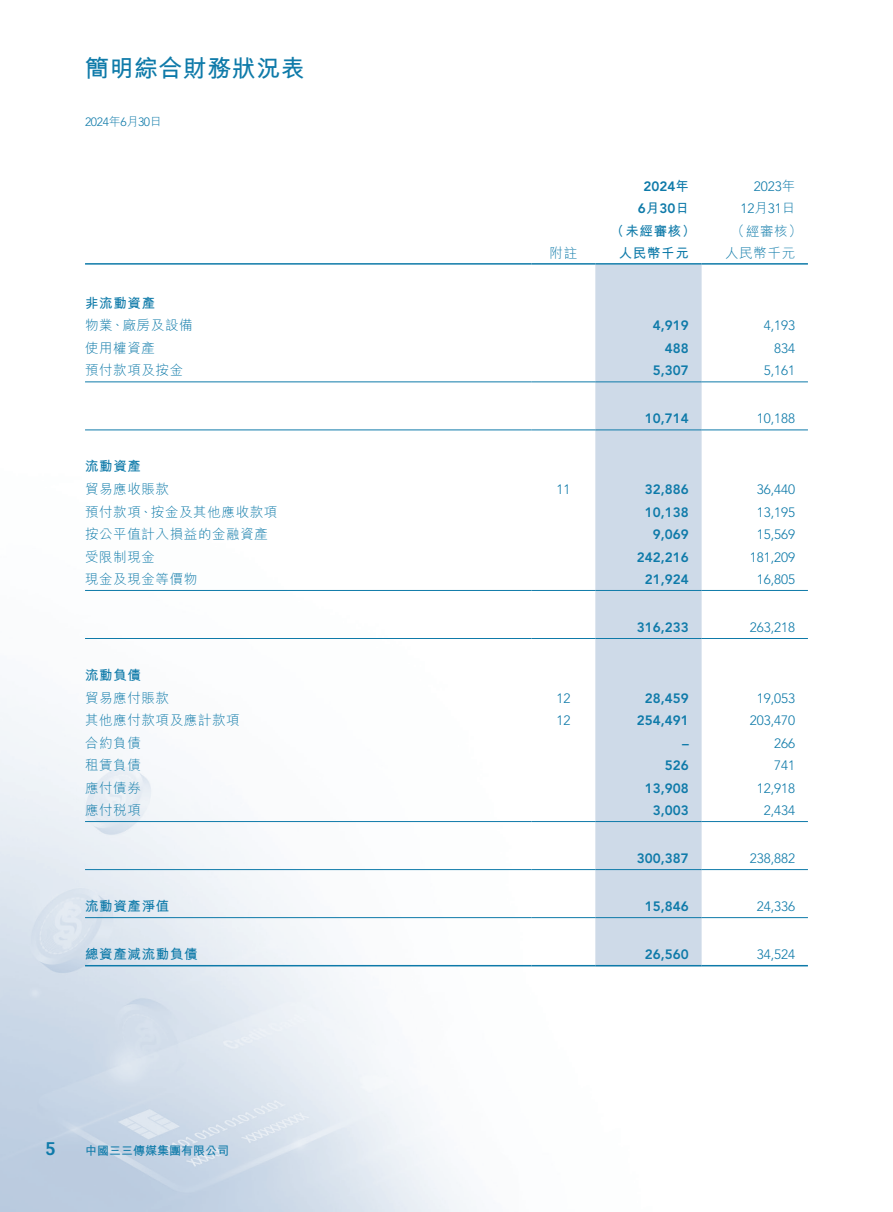
<style>
.page{position:relative;width:893px;height:1212px;background:#fff}
.page>*{position:absolute;margin:0;border:0;box-sizing:border-box;transform-origin:0 0}
.t1{font:700 24px "M Hei HK";letter-spacing:.02em;color:#0e7aa9}
.t2{font:700 18px "Vectora LT Std";color:#0e7aa9}
.t3{font:300 13.5px/22.5px "Avenir LT Std";letter-spacing:-.005em;color:#0e7aa9;text-align:right}
.t4{font:800 13.5px/22.5px "Avenir LT Std";color:#0e7aa9;text-align:center}
.t5{font:300 13.5px "M Hei HK";letter-spacing:.045em;color:#0e7aa9}
.t6{font:700 13.5px "M Hei HK";letter-spacing:.05em;color:#0e7aa9}
.t7{font:700 12px "M Hei HK";color:#0e7aa9}
.t8{font:300 12px "Avenir LT Std";letter-spacing:-.025em;color:#0e7aa9}
.s1{font-family:"M Hei HK"}
.s2{font-family:"M Hei HK";font-weight:700}
</style>
<div class="page">
<img style="left:0;top:382px;width:808px;height:830px">
<div style="left:595px;top:265px;width:107px;height:700px;background:#cedae8"></div>
<hr style="left:85px;top:263px;width:446px;height:2px;background:#0e7aa9">
<hr style="left:531px;top:263px;width:64px;height:2px;background:#0e7aa9">
<hr style="left:595px;top:263px;width:107px;height:2px;background:#0e7aa9">
<hr style="left:702px;top:263px;width:106px;height:2px;background:#0e7aa9">
<hr style="left:85px;top:381px;width:446px;height:1px;background:#0e7aa9">
<hr style="left:531px;top:381px;width:64px;height:1px;background:#0e7aa9">
<hr style="left:595px;top:381px;width:107px;height:1px;background:#0e7aa9">
<hr style="left:702px;top:381px;width:106px;height:1px;background:#0e7aa9">
<hr style="left:85px;top:429px;width:446px;height:1px;background:#0e7aa9">
<hr style="left:531px;top:429px;width:64px;height:1px;background:#0e7aa9">
<hr style="left:595px;top:429px;width:107px;height:1px;background:#0e7aa9">
<hr style="left:702px;top:429px;width:106px;height:1px;background:#0e7aa9">
<hr style="left:85px;top:590px;width:446px;height:1px;background:#0e7aa9">
<hr style="left:531px;top:590px;width:64px;height:1px;background:#0e7aa9">
<hr style="left:595px;top:590px;width:107px;height:1px;background:#0e7aa9">
<hr style="left:702px;top:590px;width:106px;height:1px;background:#0e7aa9">
<hr style="left:85px;top:638px;width:446px;height:1px;background:#0e7aa9">
<hr style="left:531px;top:638px;width:64px;height:1px;background:#0e7aa9">
<hr style="left:595px;top:638px;width:107px;height:1px;background:#0e7aa9">
<hr style="left:702px;top:638px;width:106px;height:1px;background:#0e7aa9">
<hr style="left:85px;top:821px;width:446px;height:1px;background:#0e7aa9">
<hr style="left:531px;top:821px;width:64px;height:1px;background:#0e7aa9">
<hr style="left:595px;top:821px;width:107px;height:1px;background:#0e7aa9">
<hr style="left:702px;top:821px;width:106px;height:1px;background:#0e7aa9">
<hr style="left:85px;top:869px;width:446px;height:1px;background:#0e7aa9">
<hr style="left:531px;top:869px;width:64px;height:1px;background:#0e7aa9">
<hr style="left:595px;top:869px;width:107px;height:1px;background:#0e7aa9">
<hr style="left:702px;top:869px;width:106px;height:1px;background:#0e7aa9">
<hr style="left:85px;top:917px;width:446px;height:1px;background:#0e7aa9">
<hr style="left:531px;top:917px;width:64px;height:1px;background:#0e7aa9">
<hr style="left:595px;top:917px;width:107px;height:1px;background:#0e7aa9">
<hr style="left:702px;top:917px;width:106px;height:1px;background:#0e7aa9">
<hr style="left:85px;top:965px;width:446px;height:1px;background:#0e7aa9">
<hr style="left:531px;top:965px;width:64px;height:1px;background:#0e7aa9">
<hr style="left:595px;top:965px;width:107px;height:1px;background:#0e7aa9">
<hr style="left:702px;top:965px;width:106px;height:1px;background:#0e7aa9">
<h1 class="t1" style="left:85px;top:51px;width:221px">簡明綜合財務狀況表</h1>
<p class="t8" style="left:85px;top:115px;width:78px">2024<span class="s1">年月</span>6 30<span class="s1">日</span></p>
<p class="t6" style="left:85px;top:293px;width:72px">非流動資產</p>
<p class="t5" style="left:85px;top:319px;width:109px">物業、廠房及設備</p>
<p class="t5" style="left:85px;top:341px;width:71px">使用權資產</p>
<p class="t5" style="left:85px;top:364px;width:100px">預付款項及按金</p>
<p class="t6" style="left:85px;top:457px;width:58px">流動資產</p>
<p class="t5" style="left:85px;top:482px;width:86px">貿易應收賬款</p>
<p class="t5" style="left:85px;top:505px;width:194px">預付款項、按金及其他應收款項</p>
<p class="t5" style="left:85px;top:527px;width:184px">按公平值計入損益的金融資產</p>
<p class="t5" style="left:85px;top:550px;width:71px">受限制現金</p>
<p class="t5" style="left:85px;top:572px;width:114px">現金及現金等價物</p>
<p class="t6" style="left:85px;top:665px;width:58px">流動負債</p>
<p class="t5" style="left:85px;top:691px;width:86px">貿易應付賬款</p>
<p class="t5" style="left:85px;top:713px;width:156px">其他應付款項及應計款項</p>
<p class="t5" style="left:85px;top:736px;width:57px">合約負債</p>
<p class="t5" style="left:85px;top:758px;width:57px">租賃負債</p>
<p class="t5" style="left:85px;top:781px;width:57px">應付債券</p>
<p class="t5" style="left:85px;top:803px;width:57px">應付稅項</p>
<p class="t6" style="left:85px;top:896px;width:86px">流動資產淨值</p>
<p class="t6" style="left:85px;top:944px;width:114px">總資產減流動負債</p>
<h2 class="t2" style="left:45px;top:1137px;width:12px">5</h2>
<p class="t7" style="left:85px;top:1141px;width:145px">中國三三傳媒集團有限公司</p>
<p class="t4" style="left:638px;top:175px;width:52px">2024<span class="s2">年<br>月</span>6 30<span class="s2">日</span></p>
<p class="t3" style="left:740px;top:175px;width:56px">2023<span class="s1">年<br></span>12<span class="s1">月</span>31<span class="s1">日</span></p>
<p class="t5" style="left:731px;top:224px;width:72px">（經審核(</p>
<p class="t6" style="left:611px;top:221px;width:87px">（未經審核）</p>
<p class="t5" style="left:550px;top:247px;width:29px">附註</p>
<p class="t6" style="left:619px;top:244px;width:72px">人民幣千元</p>
<p class="t5" style="left:725px;top:247px;width:71px">人民幣千元</p>
<p class="t4" style="left:653px;top:314px;width:37px">4,919</p>
<p class="t3" style="left:764px;top:315px;width:33px">4,193</p>
<p class="t4" style="left:665px;top:337px;width:25px">488</p>
<p class="t3" style="left:774px;top:337px;width:22px">834</p>
<p class="t4" style="left:653px;top:359px;width:37px">5,307</p>
<p class="t3" style="left:764px;top:360px;width:33px">5,161</p>
<p class="t4" style="left:645px;top:407px;width:45px">10,714</p>
<p class="t3" style="left:757px;top:408px;width:40px">10,188</p>
<p class="t3" style="left:556px;top:478px;width:15px">11</p>
<p class="t4" style="left:645px;top:478px;width:45px">32,886</p>
<p class="t3" style="left:757px;top:478px;width:40px">36,440</p>
<p class="t4" style="left:645px;top:501px;width:45px">10,138</p>
<p class="t3" style="left:757px;top:501px;width:40px">13,195</p>
<p class="t4" style="left:653px;top:523px;width:37px">9,069</p>
<p class="t3" style="left:757px;top:523px;width:40px">15,569</p>
<p class="t4" style="left:637px;top:546px;width:53px">242,216</p>
<p class="t3" style="left:750px;top:546px;width:47px">181,209</p>
<p class="t4" style="left:645px;top:568px;width:45px">21,924</p>
<p class="t3" style="left:757px;top:568px;width:40px">16,805</p>
<p class="t4" style="left:637px;top:616px;width:53px">316,233</p>
<p class="t3" style="left:750px;top:616px;width:47px">263,218</p>
<p class="t3" style="left:556px;top:687px;width:15px">12</p>
<p class="t4" style="left:645px;top:687px;width:45px">28,459</p>
<p class="t3" style="left:757px;top:687px;width:40px">19,053</p>
<p class="t3" style="left:556px;top:709px;width:15px">12</p>
<p class="t4" style="left:637px;top:709px;width:53px">254,491</p>
<p class="t3" style="left:750px;top:709px;width:47px">203,470</p>
<p class="t4" style="left:682px;top:732px;width:8px">–</p>
<p class="t3" style="left:774px;top:732px;width:22px">266</p>
<p class="t4" style="left:665px;top:754px;width:25px">526</p>
<p class="t3" style="left:774px;top:754px;width:22px">741</p>
<p class="t4" style="left:645px;top:777px;width:45px">13,908</p>
<p class="t3" style="left:757px;top:777px;width:40px">12,918</p>
<p class="t4" style="left:653px;top:799px;width:37px">3,003</p>
<p class="t3" style="left:764px;top:799px;width:33px">2,434</p>
<p class="t4" style="left:637px;top:847px;width:53px">300,387</p>
<p class="t3" style="left:750px;top:847px;width:47px">238,882</p>
<p class="t4" style="left:645px;top:895px;width:45px">15,846</p>
<p class="t3" style="left:757px;top:895px;width:40px">24,336</p>
<p class="t4" style="left:645px;top:943px;width:45px">26,560</p>
<p class="t3" style="left:757px;top:943px;width:40px">34,524</p>
</div>
